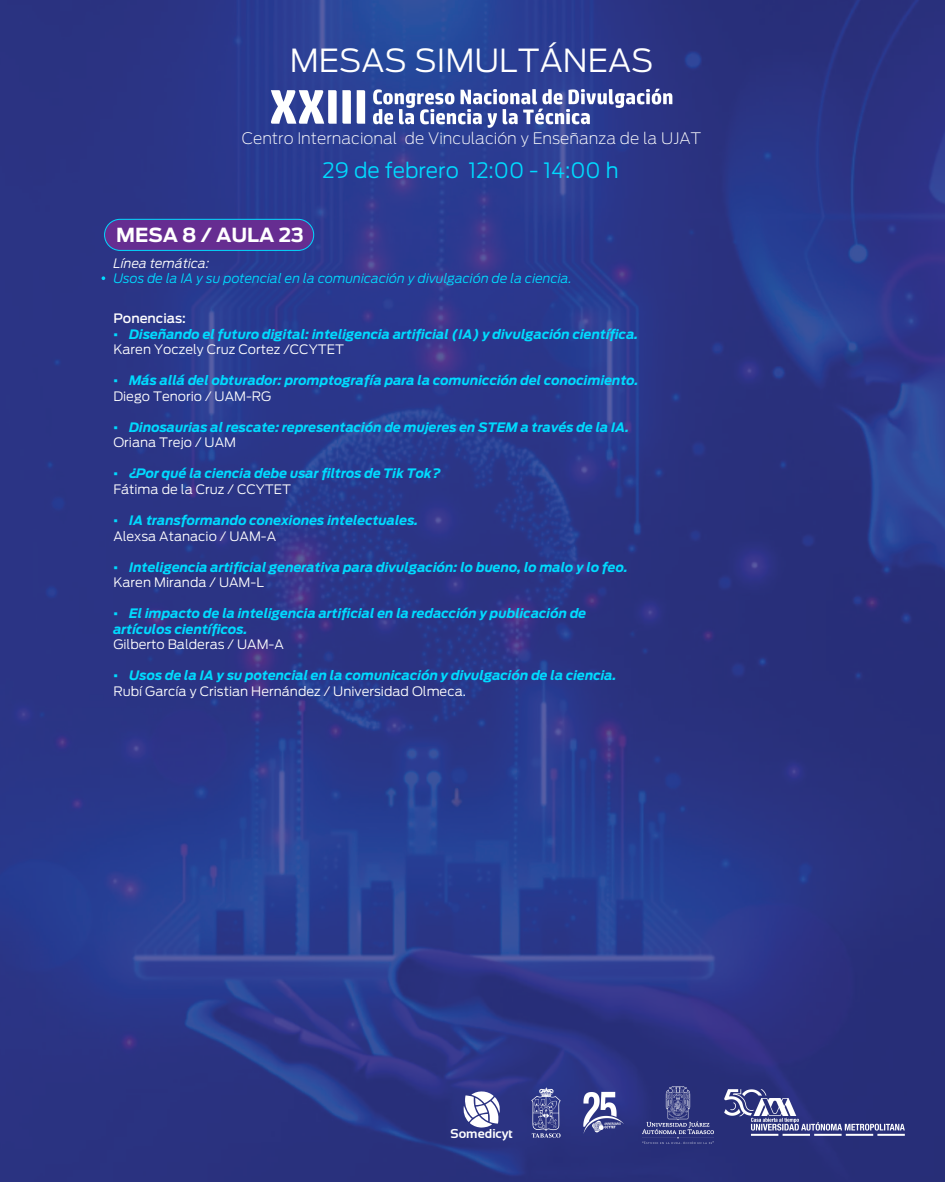
<style>
.page{position:relative;width:945px;height:1182px;background:#fff}
.page>*{position:absolute;margin:0;border:0;box-sizing:border-box;transform-origin:0 0}
.t1{font:300 31.59px "Antenna";color:#fff}
.t2{font:300 21px "Antenna";color:#00dbff}
.t3{font:700 19.25px "Antenna";color:#fff}
.t4{font:200 15.75px "Antenna";color:#fff}
.t5{font:italic 700 12.95px/15.5px "Antenna";color:#00dbff}
.t6{font:italic 300 12.95px "Antenna";color:#00dbff}
.t7{font:300 12.95px "Antenna";color:#fff}
.t8{font:italic 300 12.95px "Antenna";color:#fff}
.t9{font:500 12.95px "Antenna";color:#fff}
.t10{font:700 12.95px "Sansation";color:#fff}
.s1{font-family:"Times New Roman";font-weight:400;font-style:normal}
.s2{font-weight:300;font-style:normal;color:#fff}
</style>
<div class="page">
<img style="left:0;top:1px;width:945px;height:1180px">
<img style="left:578px;top:1085px;width:49px;height:54px">
<img style="left:522px;top:1081px;width:48px;height:62px">
<img style="left:725px;top:1089px;width:180px;height:46px">
<img style="left:642px;top:1086px;width:71px;height:56px">
<svg style="left:463px;top:1089px;width:37px;height:38px"></svg>
<svg style="left:271px;top:90px;width:94px;height:34px"></svg>
<svg style="left:373px;top:89px;width:299px;height:39px"></svg>
<div style="left:105px;top:219px;width:209px;height:31px;background:#662d91;border-radius:16px"></div>
<div style="left:104px;top:219px;width:210px;height:32px;border:1px solid #00dbff;border-radius:16px"></div>
<svg style="left:102px;top:276px;width:3px;height:4px"></svg>
<h1 class="t1" style="left:290px;top:41px;width:365px">MESAS SIMULTÁNEAS</h1>
<p class="t4" style="left:242px;top:129px;width:461px">Centro Internacional de Vinculación y Enseñanza de la UJAT</p>
<h3 class="t3" style="left:116px;top:223px;width:189px">MESA 8 / AULA 23</h3>
<h2 class="t2" style="left:323px;top:158px;width:297px">29 de febrero 12:00 - 14:00 h</h2>
<p class="t8" style="left:113px;top:255px;width:98px">Línea temática:</p>
<p class="t6" style="left:113px;top:271px;width:460px">Usos de la IA y su potencial en la comunicación y divulgación de la ciencia.</p>
<p class="t9" style="left:113px;top:311px;width:74px">Ponencias:</p>
<p class="t5" style="left:113px;top:326px;width:527px"><span class="s1">▪</span> Diseñando el futuro digital: inteligencia artificial (IA) y divulgación científica.<br><span class="s2">Karen Yoczely Cruz Cortez /CCYTET</span></p>
<p class="t5" style="left:113px;top:373px;width:527px"><span class="s1">▪</span> Más allá del obturador: promptografía para la comunicción del conocimiento.<br><span class="s2">Diego Tenorio / UAM-RG</span></p>
<p class="t5" style="left:113px;top:419px;width:518px"><span class="s1">▪</span> Dinosaurias al rescate: representación de mujeres en STEM a través de la IA.<br><span class="s2">Oriana Trejo / UAM</span></p>
<p class="t5" style="left:113px;top:466px;width:329px"><span class="s1">▪</span> ¿Por qué la ciencia debe usar filtros de Tik Tok?<br><span class="s2">Fátima de la Cruz / CCYTET</span></p>
<p class="t5" style="left:113px;top:512px;width:307px"><span class="s1">▪</span> IA transformando conexiones intelectuales.<br><span class="s2">Alexsa Atanacio / UAM-A</span></p>
<p class="t5" style="left:113px;top:559px;width:516px"><span class="s1">▪</span> Inteligencia artificial generativa para divulgación: lo bueno, lo malo y lo feo.<br><span class="s2">Karen Miranda / UAM-L</span></p>
<p class="t5" style="left:113px;top:605px;width:475px"><span class="s1">▪</span> El impacto de la inteligencia artificial en la redacción y publicación de artículos científicos.</p>
<p class="t7" style="left:113px;top:636px;width:172px">Gilberto Balderas / UAM-A</p>
<p class="t5" style="left:113px;top:667px;width:505px"><span class="s1">▪</span> Usos de la IA y su potencial en la comunicación y divulgación de la ciencia.<br><span class="s2">Rubí García y Cristian Hernández / Universidad Olmeca.</span></p>
<p class="t10" style="left:451px;top:1126px;width:64px">Somedicyt</p>
</div>
